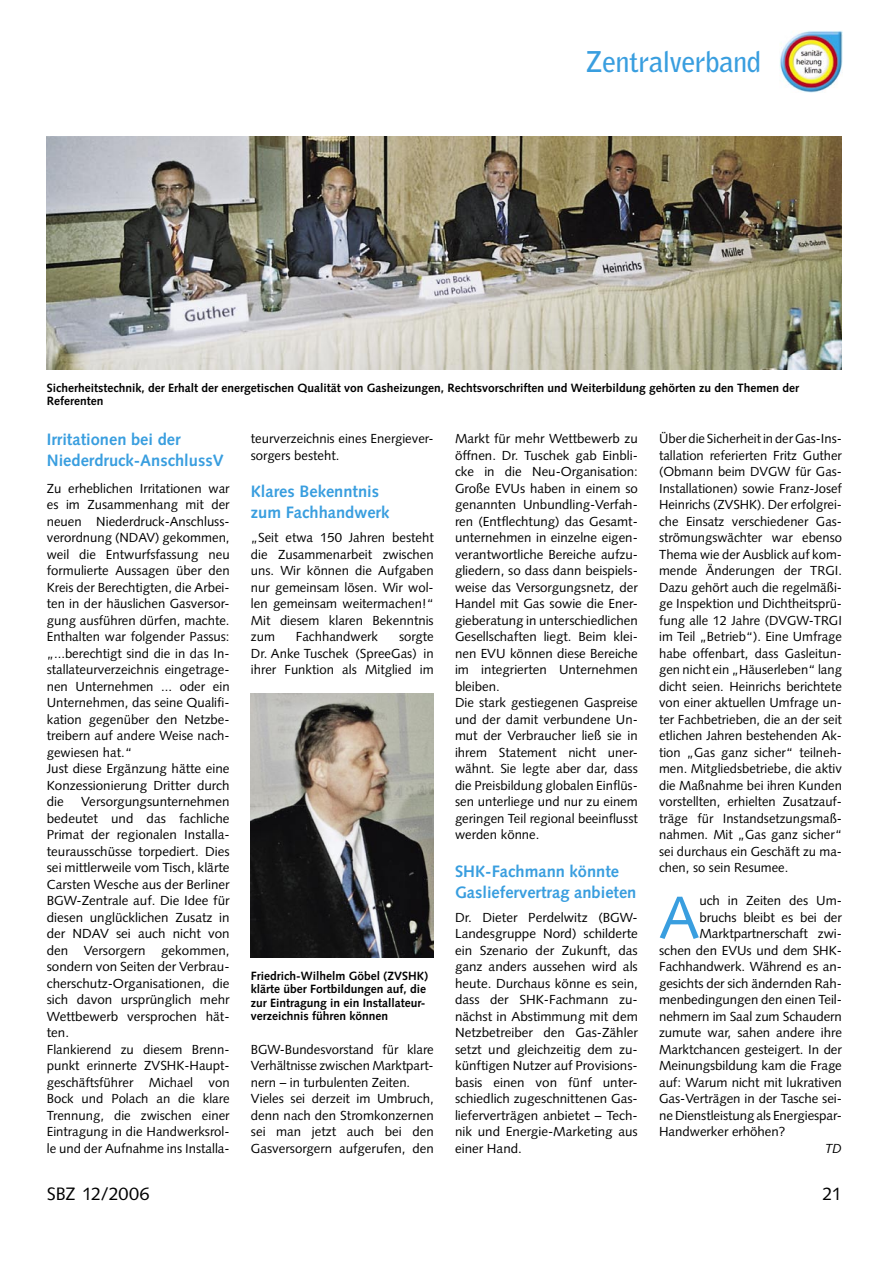
<style>
.page{position:relative;width:893px;height:1263px;background:#fff}
.page>*{position:absolute;margin:0;border:0;box-sizing:border-box;transform-origin:0 0}
.SBZ_04-Initial{font:59.85px "Syntax LT Std";color:#399edf}
.t1{font:700 28.5px "Bell Gothic Std";letter-spacing:-.02em;color:#399edf}
.t2{font:18px "Syntax LT Std";letter-spacing:-.01em;color:#000}
.SBZ_07-Zwischenüberschrift{font:700 16.5px/21px "Syntax LT Std";color:#399edf}
.SBZ_05-Grundtext{font:13.2px/16.5px "Syntax LT Std";color:#000;text-align:justify}
.SBZ_04-Initial-2{font:13.2px "Syntax LT Std";letter-spacing:-.005em;color:#000}
.SBZ_05-Grundtext-2{font:italic 13.2px "Syntax LT Std";color:#000}
.SBZ_12-Bildunterschrift{font:700 12px/13.5px "Syntax LT Std";color:#000}
</style>
<div class="page">
<img style="left:780px;top:31px;width:62px;height:62px">
<img style="left:47px;top:136px;width:795px;height:234px">
<img style="left:251px;top:694px;width:183px;height:264px">
<h2 class="t1" style="left:585px;top:45px;width:177px">Zentralverband</h2>
<p class="SBZ_12-Bildunterschrift" style="left:47px;top:381px;width:754px">Sicherheitstechnik, der Erhalt der energetischen Qualität von Gasheizungen, Rechtsvorschriften und Weiterbildung gehörten zu den Themen der<br>Referenten</p>
<p class="SBZ_07-Zwischenüberschrift" style="left:47px;top:429px;width:178px">Irritationen bei der<br>Niederdruck-AnschlussV</p>
<p class="SBZ_05-Grundtext" style="left:47px;top:480px;width:184px">Zu erheblichen Irritationen war es im Zusammenhang mit der neuen Niederdruck-Anschluss&shy;verordnung (NDAV) gekommen, weil die Entwurfsfassung neu formulierte Aussagen über den Kreis der Berechtigten, die Arbei&shy;ten in der häuslichen Gasversor&shy;gung ausführen dürfen, machte.<br>Enthalten war folgender Passus: „...berechtigt sind die in das In&shy;stallateurverzeichnis eingetrage&shy;nen Unternehmen ... oder ein Unternehmen, das seine Qualifi&shy;kation gegenüber den Netzbe&shy;treibern auf andere Weise nach&shy;gewiesen hat.“</p>
<p class="SBZ_05-Grundtext" style="left:47px;top:760px;width:184px">Just diese Ergänzung hätte eine Konzessionierung Dritter durch die</p>
<p class="SBZ_05-Grundtext" style="left:47px;top:793px;width:184px;text-indent:34px">Versorgungsunternehmen bedeutet und das fachliche Primat der regionalen Installa&shy;teurausschüsse torpediert. Dies sei mittlerweile vom Tisch, klärte Carsten Wesche aus der Berliner BGW-Zentrale auf. Die Idee für diesen unglücklichen Zusatz in der NDAV sei auch nicht von den Versorgern gekommen, sondern von Seiten der Verbrau&shy;cherschutz-Organisationen, die sich davon ursprünglich mehr Wettbewerb versprochen hät&shy;ten.</p>
<p class="SBZ_05-Grundtext" style="left:47px;top:1041px;width:184px">Flankierend zu diesem Brenn&shy;punkt erinnerte ZVSHK-Haupt&shy;geschäftsführer Michael von Bock und Polach an die klare Trennung, die zwischen einer Eintragung in die Handwerksrol&shy;le und der Aufnahme ins Installa-</p>
<p class="SBZ_05-Grundtext" style="left:251px;top:430px;width:184px">teurverzeichnis eines Energiever&shy;sorgers besteht.</p>
<p class="SBZ_07-Zwischenüberschrift" style="left:251px;top:481px;width:140px">Klares Bekenntnis zum Fachhandwerk</p>
<p class="SBZ_05-Grundtext" style="left:251px;top:529px;width:184px">„Seit etwa 150 Jahren besteht die Zusammenarbeit zwischen uns. Wir können die Aufgaben nur gemeinsam lösen. Wir wol&shy;len gemeinsam weitermachen!“ Mit diesem klaren Bekenntnis zum</p>
<p class="SBZ_05-Grundtext" style="left:296px;top:628px;width:84px">Fachhandwerk</p>
<p class="SBZ_05-Grundtext" style="left:251px;top:628px;width:184px;text-indent:148px">sorgte Dr. Anke Tuschek (SpreeGas) in ihrer Funktion als Mitglied im</p>
<p class="SBZ_12-Bildunterschrift" style="left:251px;top:969px;width:179px">Friedrich-Wilhelm Göbel (ZVSHK) klärte über Fortbildungen auf, die zur Eintragung in ein Installateur&shy;verzeichnis führen können</p>
<p class="SBZ_05-Grundtext" style="left:251px;top:1041px;width:184px">BGW-Bundesvorstand für klare Verhältnisse zwischen Marktpart&shy;nern – in turbulenten Zeiten.</p>
<p class="SBZ_05-Grundtext" style="left:251px;top:1090px;width:184px">Vieles sei derzeit im Umbruch, denn nach den Stromkonzernen sei man jetzt auch bei den Gasversorgern aufgerufen, den</p>
<p class="SBZ_05-Grundtext" style="left:455px;top:430px;width:184px">Markt für mehr Wettbewerb zu öffnen. Dr. Tuschek gab Einbli&shy;cke in die Neu-Organisation:<br>Große EVUs haben in einem so genannten Unbundling-Verfah&shy;ren (Entflechtung) das Gesamt&shy;unternehmen in einzelne eigen&shy;verantwortliche Bereiche aufzu&shy;gliedern, so dass dann beispiels&shy;weise das Versorgungsnetz, der Handel mit Gas sowie die Ener&shy;gieberatung in unterschiedlichen Gesellschaften liegt. Beim klei&shy;nen EVU können diese Bereiche im integrierten Unternehmen bleiben.</p>
<p class="SBZ_05-Grundtext" style="left:455px;top:694px;width:184px">Die stark gestiegenen Gaspreise und der damit verbundene Un&shy;mut der Verbraucher ließ sie in ihrem Statement nicht uner&shy;wähnt. Sie legte aber dar, dass die Preisbildung globalen Einflüs&shy;sen unterliege und nur zu einem geringen Teil regional beeinflusst werden könne.</p>
<p class="SBZ_07-Zwischenüberschrift" style="left:455px;top:860px;width:183px">SHK-Fachmann könnte<br>Gasliefervertrag anbieten</p>
<p class="SBZ_05-Grundtext" style="left:455px;top:909px;width:184px">Dr. Dieter Perdelwitz (BGW-Landesgruppe Nord) schilderte ein Szenario der Zukunft, das ganz anders aussehen wird als heute. Durchaus könne es sein, dass der SHK-Fachmann zu&shy;nächst in Abstimmung mit dem Netzbetreiber den Gas-Zähler setzt und gleichzeitig dem zu&shy;künftigen Nutzer auf Provisions&shy;basis einen von fünf unter&shy;schiedlich zugeschnittenen Gas&shy;lieferverträgen anbietet – Tech&shy;nik und Energie-Marketing aus einer Hand.</p>
<p class="SBZ_05-Grundtext" style="left:659px;top:430px;width:184px">Über die Sicherheit in der Gas-Ins&shy;tallation referierten Fritz Guther (Obmann beim DVGW für Gas-Installationen) sowie Franz-Josef Heinrichs (ZVSHK). Der erfolgrei&shy;che Einsatz verschiedener Gas&shy;strömungswächter war ebenso Thema wie der Ausblick auf kom&shy;mende Änderungen der TRGI.<br>Dazu gehört auch die regelmäßi&shy;ge Inspektion und Dichtheitsprü&shy;fung alle 12 Jahre (DVGW-TRGI im Teil „Betrieb“). Eine Umfrage habe offenbart, dass Gasleitun&shy;gen nicht ein „Häuserleben“ lang dicht seien. Heinrichs berichtete von einer aktuellen Umfrage un&shy;ter Fachbetrieben, die an der seit etlichen Jahren bestehenden Ak&shy;tion „Gas ganz sicher“ teilneh&shy;men. Mitgliedsbetriebe, die aktiv die Maßnahme bei ihren Kunden vorstellten, erhielten Zusatzauf&shy;träge für Instandsetzungsmaß&shy;nahmen. Mit „Gas ganz sicher“ sei durchaus ein Geschäft zu ma&shy;chen, so sein Resumee.</p>
<p class="SBZ_04-Initial" style="left:659px;top:882px;width:42px">A</p>
<p class="SBZ_04-Initial-2" style="left:699px;top:893px;width:144px">uch in Zeiten des Um-</p>
<p class="SBZ_04-Initial-2" style="left:699px;top:909px;width:144px">bruchs bleibt es bei der</p>
<p class="SBZ_04-Initial-2" style="left:699px;top:926px;width:144px">Marktpartnerschaft zwi-</p>
<p class="SBZ_04-Initial-2" style="left:659px;top:942px;width:184px">schen den EVUs und dem SHK-</p>
<p class="SBZ_04-Initial-2" style="left:659px;top:959px;width:184px">Fachhandwerk. Während es an-</p>
<p class="SBZ_04-Initial-2" style="left:659px;top:975px;width:184px">gesichts der sich ändernden Rah-</p>
<p class="SBZ_04-Initial-2" style="left:659px;top:992px;width:184px">menbedingungen den einen Teil-</p>
<p class="SBZ_04-Initial-2" style="left:659px;top:1008px;width:184px">nehmern im Saal zum Schaudern</p>
<p class="SBZ_04-Initial-2" style="left:659px;top:1025px;width:184px">zumute war, sahen andere ihre</p>
<p class="SBZ_04-Initial-2" style="left:659px;top:1041px;width:184px">Marktchancen gesteigert. In der</p>
<p class="SBZ_04-Initial-2" style="left:659px;top:1058px;width:184px">Meinungsbildung kam die Frage</p>
<p class="SBZ_04-Initial-2" style="left:659px;top:1074px;width:184px">auf: Warum nicht mit lukrativen</p>
<p class="SBZ_04-Initial-2" style="left:659px;top:1091px;width:184px">Gas-Verträgen in der Tasche sei-</p>
<p class="SBZ_04-Initial-2" style="left:659px;top:1107px;width:184px">ne Dienstleistung als Energiespar-</p>
<p class="SBZ_04-Initial-2" style="left:659px;top:1124px;width:128px">Handwerker erhöhen?</p>
<p class="SBZ_05-Grundtext-2" style="left:825px;top:1140px;width:18px">TD</p>
<h3 class="t2" style="left:47px;top:1183px;width:104px">SBZ 12/2006</h3>
<h3 class="t2" style="left:822px;top:1183px;width:21px">21</h3>
</div>
